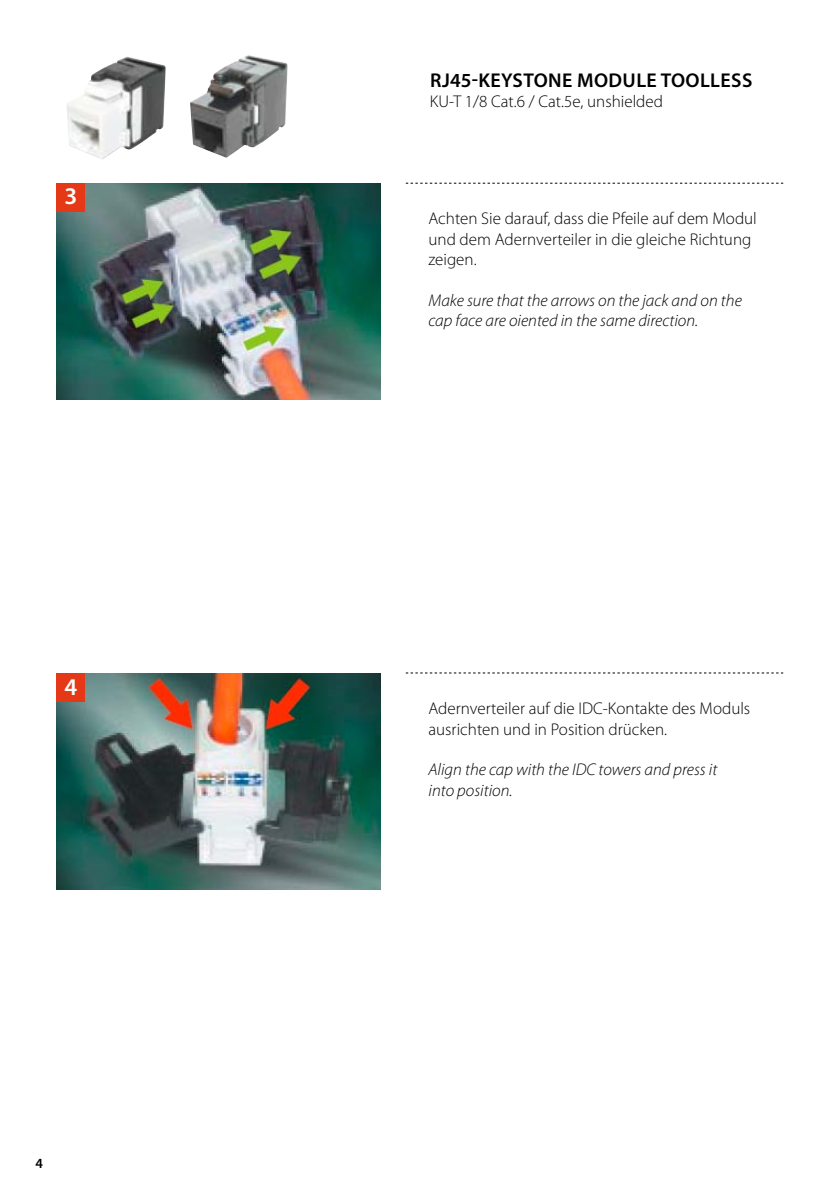
<style>
.page{position:relative;width:840px;height:1191px;background:#fff}
.page>*{position:absolute;margin:0;border:0;box-sizing:border-box;transform-origin:0 0}
.t1{font:600 24px "Myriad Pro";color:#fff}
.t2{font:600 20px "Myriad Pro";letter-spacing:.02em;color:#000}
.t3{font:300 17px/20.4px "Myriad Pro";color:#000}
.t4{font:italic 300 17px/20.4px "Myriad Pro";color:#000}
.t5{font:600 14px "Myriad Pro";color:#000}
</style>
<div class="page">
<img style="left:190px;top:55px;width:97px;height:103px">
<img style="left:67px;top:57px;width:99px;height:102px">
<img style="left:57px;top:183px;width:323px;height:216px">
<div style="left:57px;top:183px;width:28px;height:29px;background:#e53817"></div>
<img style="left:57px;top:673px;width:323px;height:216px">
<div style="left:57px;top:673px;width:28px;height:29px;background:#e53817"></div>
<svg style="left:405px;top:183px;width:377px;height:1px"></svg>
<svg style="left:405px;top:672px;width:377px;height:1px"></svg>
<h1 class="t1" style="left:64px;top:181px;width:14px">3</h1>
<h1 class="t1" style="left:64px;top:671px;width:14px">4</h1>
<p class="t5" style="left:36px;top:1154px;width:9px">4</p>
<p class="t2" style="left:430px;top:67px;width:323px">RJ45-KEYSTONE MODULE TOOLLESS</p>
<p class="t3" style="left:429px;top:91px;width:234px">KU-T 1/8 Cat.6 / Cat.5e, unshielded</p>
<p class="t3" style="left:428px;top:208px;width:330px">Achten Sie darauf, dass die Pfeile auf dem Modul und dem Adernverteiler in die gleiche Richtung zeigen.</p>
<p class="t4" style="left:428px;top:290px;width:315px">Make sure that the arrows on the jack and on the cap face are oiented in the same direction.</p>
<p class="t3" style="left:428px;top:698px;width:323px">Adernverteiler auf die I DC-Kontakte des Moduls ausrichten und in Position drücken.</p>
<p class="t4" style="left:428px;top:759px;width:290px">Align the cap with the IDC towers and press it into position.</p>
</div>
